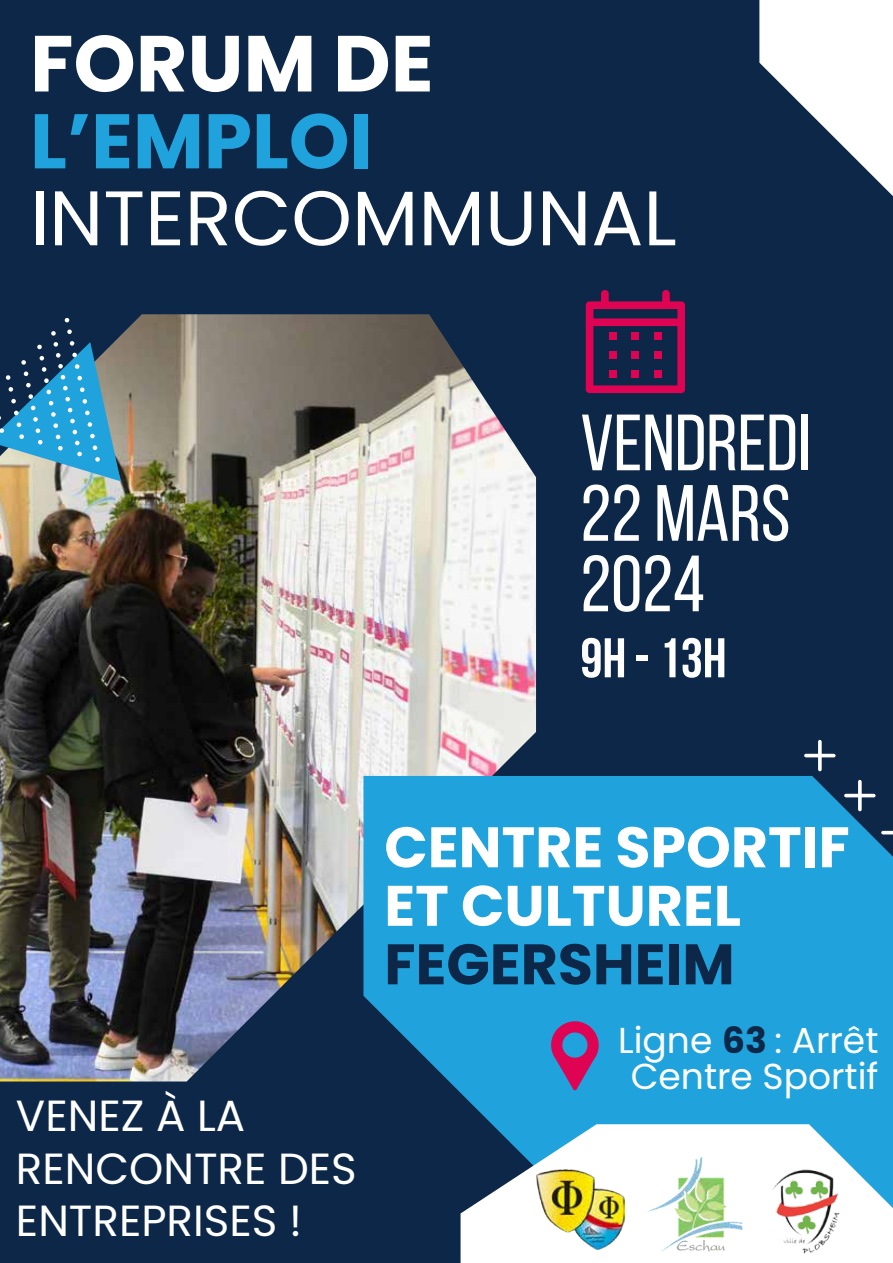
<style>
.page{position:relative;width:893px;height:1263px;background:#0c2747}
.page>*{position:absolute;margin:0;border:0;box-sizing:border-box;transform-origin:0 0}
.t1{font:79.5px/70.5px "Bebas Neue";color:#fff}
.t2{font:700 79.35px "Poppins";color:#fff}
.t3{font:77.25px "Poppins";color:#fff}
.t4{font:700 77.25px "Poppins";color:#20a3dc}
.t5{font:700 57px/58.5px "Poppins";color:#fff}
.t6{font:700 57px "Poppins";color:#0c2747}
.t7{font:700 55.8px "Bebas Neue";color:#fff}
.t8{font:43.65px/52.7px "Poppins";color:#fff}
.t9{font:36px/36px "Poppins";color:#fff;text-align:center}
.s1{font-weight:700;color:#0c2747}
</style>
<div class="page">
<img style="left:0;top:314px;width:536px;height:767px">
<svg style="left:363px;top:776px;width:530px;height:487px;background:#1d93c9"></svg>
<svg style="left:461px;top:1124px;width:432px;height:139px"></svg>
<svg style="left:759px;top:0;width:134px;height:196px"></svg>
<svg style="left:586px;top:290px;width:99px;height:103px"></svg>
<svg style="left:65px;top:318px;width:4px;height:4px"></svg>
<svg style="left:0;top:329px;width:121px;height:152px"></svg>
<svg style="left:804px;top:740px;width:32px;height:31px"></svg>
<svg style="left:844px;top:780px;width:32px;height:31px"></svg>
<svg style="left:881px;top:817px;width:12px;height:28px"></svg>
<div style="left:599px;top:1137px;width:216px;height:126px;background:#fff"></div>
<div style="left:487px;top:1209px;width:406px;height:54px;background:#fff"></div>
<img style="left:772px;top:1160px;width:80px;height:94px">
<img style="left:536px;top:1169px;width:89px;height:80px">
<img style="left:647px;top:1157px;width:95px;height:95px">
<svg style="left:551px;top:1021px;width:47px;height:70px;background:#7f5397"></svg>
<h2 class="t2" style="left:30px;top:18px;width:405px">FORUM DE</h2>
<h3 class="t4" style="left:30px;top:96px;width:344px">L’EMPLOI</h3>
<h3 class="t3" style="left:30px;top:173px;width:648px">INTERCOMMUNAL</h3>
<h1 class="t1" style="left:580px;top:407px;width:231px">VENDREDI<br>22 MARS<br>2024</h1>
<p class="t7" style="left:580px;top:627px;width:148px">9h - 13h</p>
<p class="t8" style="left:16px;top:1089px;width:342px">VENEZ À LA<br>RENCONTRE DES<br>ENTREPRISES !</p>
<h3 class="t5" style="left:384px;top:818px;width:467px">CENTRE SPORTIF<br>ET CULTUREL</h3>
<h3 class="t6" style="left:384px;top:931px;width:352px">FEGERSHEIM</h3>
<p class="t9" style="left:618px;top:1023px;width:262px">Ligne <span class="s1">63</span> : Arrêt<br>Centre Sportif</p>
</div>
